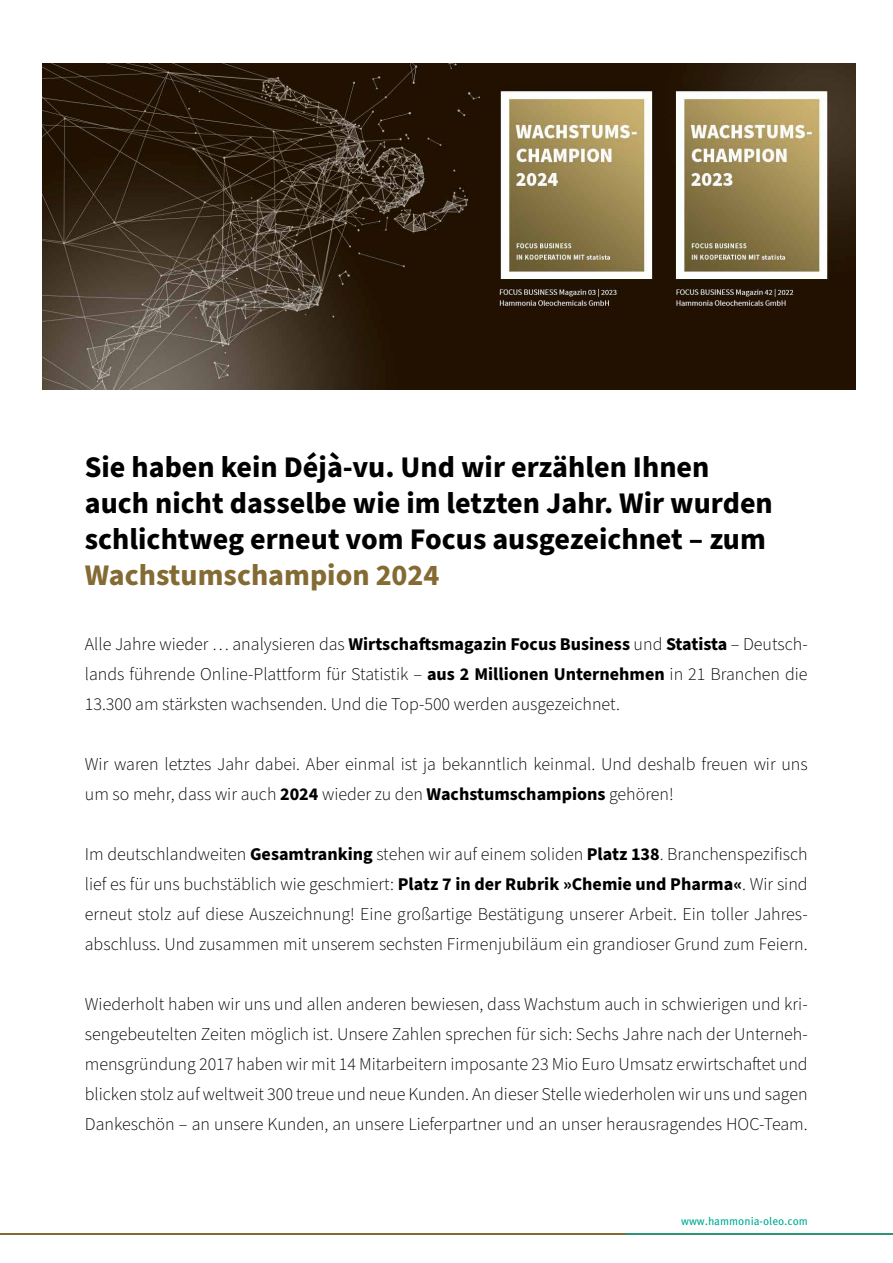
<style>
.page{position:relative;width:893px;height:1263px;background:#fff}
.page>*{position:absolute;margin:0;border:0;box-sizing:border-box;transform-origin:0 0}
.t1{font:700 30px/36px "Source Sans Pro";color:#000}
.t2{font:700 30px "Source Sans Pro";color:#846a33}
.t3{font:300 18px/30px "Source Sans Pro";color:#000;text-align:justify}
.t4{font:11.25px "Meta GEO";color:#00ab96}
.s1{font-weight:700}
</style>
<div class="page">
<hr style="left:0;top:1233px;width:893px;height:1px;background:#846a33">
<svg style="left:625px;top:1233px;width:268px;height:1px"></svg>
<img style="left:43px;top:64px;width:813px;height:325px">
<h1 class="t1" style="left:85px;top:450px;width:689px">Sie haben kein Déjà-vu. Und wir erzählen Ihnen auch nicht dasselbe wie im letzten Jahr. Wir wurden schlichtweg erneut vom Focus ausgezeichnet – zum</h1>
<h1 class="t2" style="left:85px;top:555px;width:356px">Wachstumschampion 2024</h1>
<p class="t3" style="left:85px;top:629px;width:724px">Alle Jahre wieder … analysieren das <span class="s1">Wirtschaftsmagazin Focus Business</span> und <span class="s1">Statista</span> – Deutsch&shy;lands führende Online-Plattform für Statistik – <span class="s1">aus 2 Millionen Unternehmen</span> in 21 Branchen die 13.300 am stärksten wachsenden. Und die Top-500 werden ausgezeichnet.</p>
<p class="t3" style="left:85px;top:749px;width:724px">Wir waren letztes Jahr dabei. Aber einmal ist ja bekanntlich keinmal. Und deshalb freuen wir uns um so mehr, dass wir auch <span class="s1">2024</span> wieder zu den <span class="s1">Wachstumschampions</span> gehören!</p>
<p class="t3" style="left:85px;top:839px;width:724px">Im deutschlandweiten <span class="s1">Gesamtranking</span> stehen wir auf einem soliden <span class="s1">Platz 138</span>. Branchenspezifisch lief es für uns buchstäblich wie geschmiert: <span class="s1">Platz 7 in der Rubrik »Chemie und Pharma«</span>. Wir sind erneut stolz auf diese Auszeichnung! Eine großartige Bestätigung unserer Arbeit. Ein toller Jahres&shy;abschluss. Und zusammen mit unserem sechsten Firmenjubiläum ein grandioser Grund zum Feiern.</p>
<p class="t3" style="left:85px;top:989px;width:724px">Wiederholt haben wir uns und allen anderen bewiesen, dass Wachstum auch in schwierigen und kri&shy;sengebeutelten Zeiten möglich ist. Unsere Zahlen sprechen für sich: Sechs Jahre nach der Unterneh&shy;mensgründung 2017 haben wir mit 14 Mitarbeitern imposante 23 Mio Euro Umsatz erwirtschaftet und blicken stolz auf weltweit 300 treue und neue Kunden. An dieser Stelle wiederholen wir uns und sagen Dankeschön – an unsere Kunden, an unsere Lieferpartner und an unser herausragendes HOC-Team.</p>
<p class="t4" style="left:681px;top:1213px;width:128px">www.hammonia-oleo.com</p>
</div>
